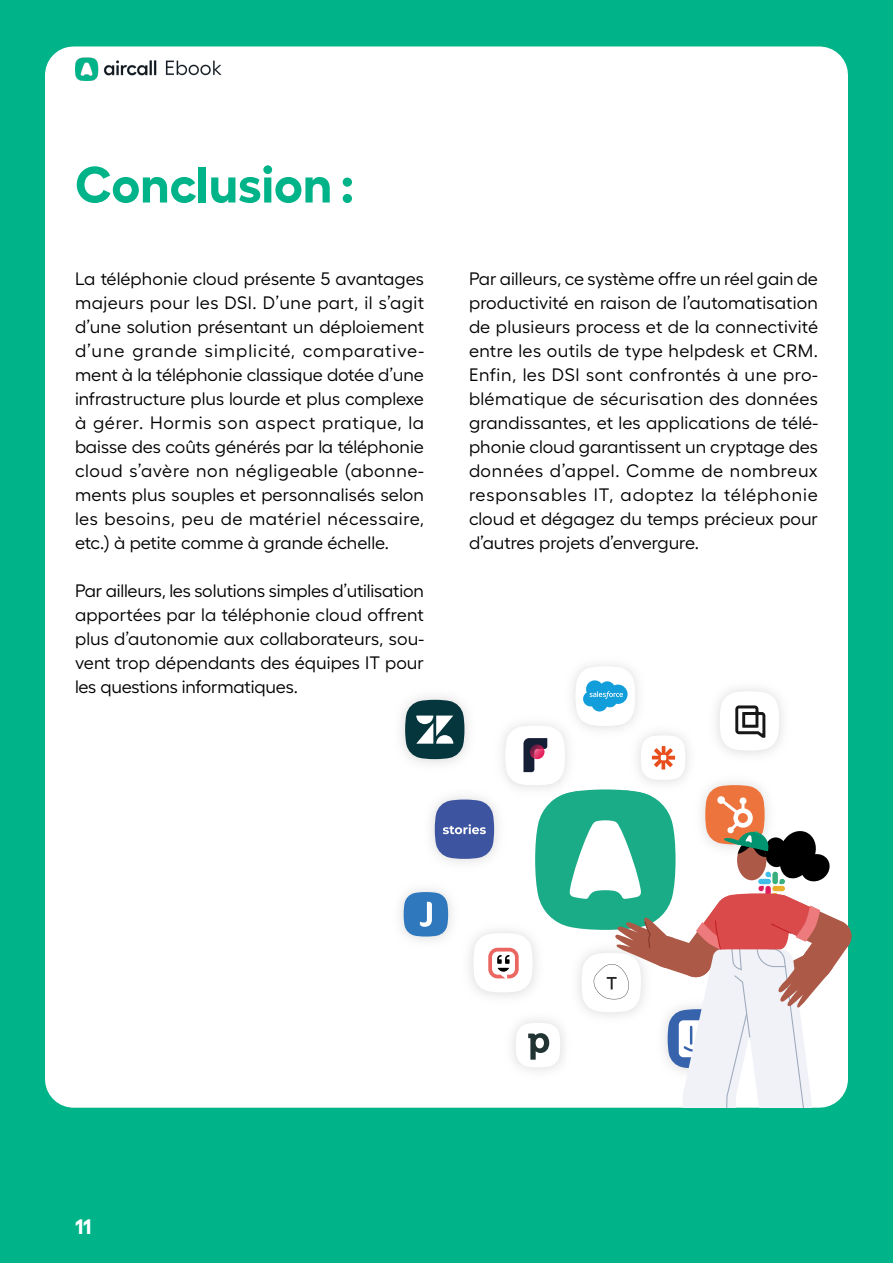
<style>
.page{position:relative;width:893px;height:1263px;background:#00b388}
.page>*{position:absolute;margin:0;border:0;box-sizing:border-box;transform-origin:0 0}
.t1{font:700 51px "Fellix";color:#00b388}
.t2{font:700 21px "Fellix";color:#fff}
.t3{font:18px/24px "Fellix";color:#000;text-align:justify}
</style>
<div class="page">
<div style="left:45px;top:46px;width:803px;height:1062px;background:#fff"></div>
<img style="left:75px;top:54px;width:146px;height:27px">
<img style="left:387px;top:876px;width:17px;height:77px">
<img style="left:559px;top:651px;width:28px;height:15px">
<img style="left:587px;top:651px;width:64px;height:15px">
<img style="left:389px;top:684px;width:15px;height:92px">
<svg style="left:404px;top:666px;width:448px;height:442px;background:#d9dedd"></svg>
<h1 class="t1" style="left:75px;top:143px;width:281px">Conclusion :</h1>
<p class="t3" style="left:75px;top:265px;width:351px">La téléphonie cloud présente 5 avantages majeurs pour les DSI. D’une part, il s’agit d’une solution présentant un déploiement d’une grande simplicité, comparative&shy;ment à la téléphonie classique dotée d’une infrastructure plus lourde et plus complexe à gérer. Hormis son aspect pratique, la baisse des coûts générés par la téléphonie cloud s’avère non négligeable (abonne&shy;ments plus souples et personnalisés selon les besoins, peu de matériel nécessaire, etc.) à petite comme à grande échelle.</p>
<p class="t3" style="left:75px;top:577px;width:351px">Par ailleurs, les solutions simples d’utilisation apportées par la téléphonie cloud offrent plus d’autonomie aux collaborateurs, sou&shy;vent trop dépendants des équipes IT pour les questions informatiques.</p>
<p class="t3" style="left:469px;top:265px;width:351px">Par ailleurs, ce système offre un réel gain de productivité en raison de l’automatisation de plusieurs process et de la connectivité entre les outils de type helpdesk et CRM.<br>Enfin, les DSI sont confrontés à une pro&shy;blématique de sécurisation des données grandissantes, et les applications de télé&shy;phonie cloud garantissent un cryptage des données d’appel. Comme de nombreux responsables IT, adoptez la téléphonie cloud et dégagez du temps précieux pour d’autres projets d’envergure.</p>
<p class="t2" style="left:75px;top:1210px;width:18px">11</p>
</div>
